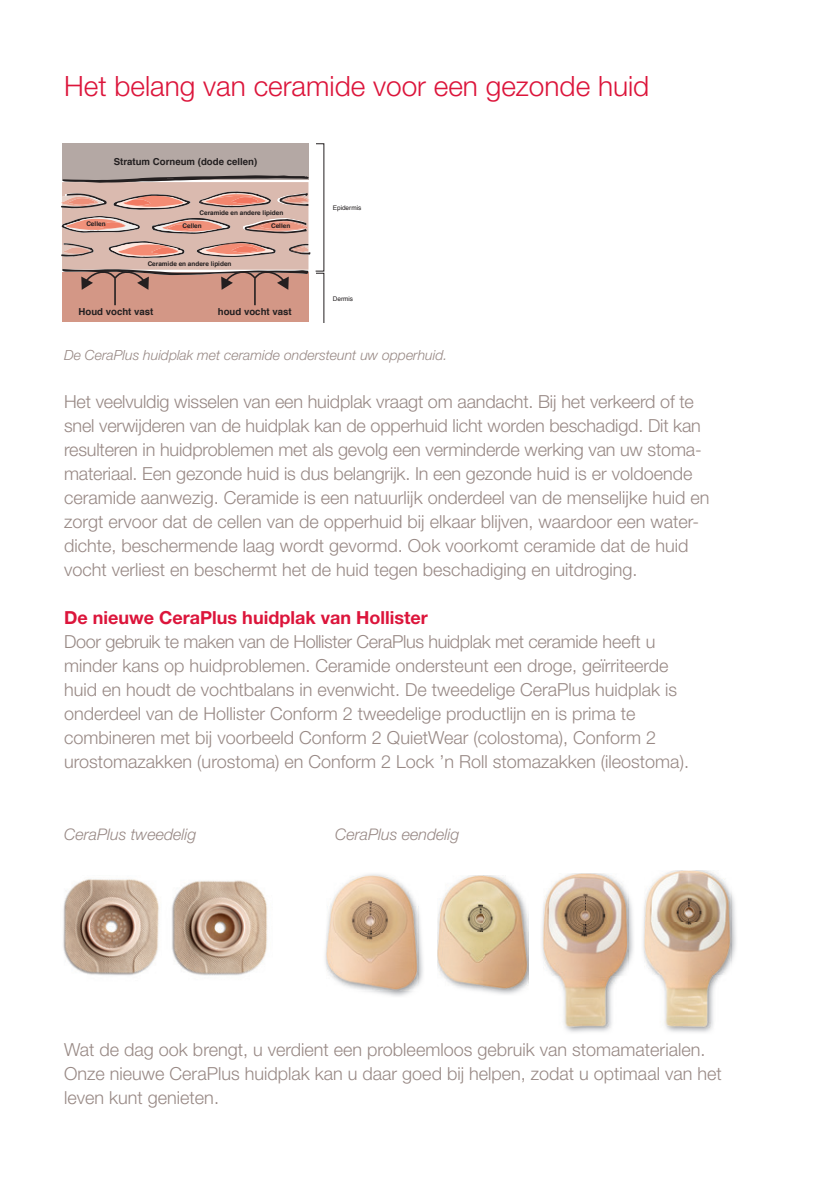
<style>
.page{position:relative;width:840px;height:1191px;background:#fff}
.page>*{position:absolute;margin:0;border:0;box-sizing:border-box;transform-origin:0 0}
.t1{font:300 28px "Helvetica Neue LT Pro";color:#dc153b}
.t2{font:300 18px/24px "Helvetica Neue LT Pro";color:#988985}
.t3{font:700 18px "Helvetica Neue LT Pro";color:#dc153b}
.t4{font:italic 300 16px "Helvetica Neue LT Pro";color:#988985}
.t5{font:italic 300 14px "Helvetica Neue LT Pro";color:#988985}
.t6{font:700 9.6px "Helvetica";color:#231f20}
.t7{font:700 6.4px "Helvetica";color:#231f20}
.t8{font:6.4px "Helvetica";color:#231f20}
</style>
<div class="page">
<div style="left:62px;top:143px;width:246px;height:36px;background:#b4a8a4"></div>
<svg style="left:61px;top:175px;width:264px;height:147px;background:#cba498"></svg>
<img style="left:63px;top:879px;width:96px;height:97px">
<img style="left:172px;top:880px;width:96px;height:96px">
<img style="left:325px;top:874px;width:98px;height:122px">
<img style="left:327px;top:875px;width:91px;height:115px">
<img style="left:542px;top:894px;width:91px;height:138px">
<img style="left:543px;top:873px;width:85px;height:154px">
<img style="left:437px;top:875px;width:91px;height:114px">
<img style="left:643px;top:891px;width:93px;height:142px">
<img style="left:644px;top:870px;width:86px;height:158px">
<h1 class="t1" style="left:64px;top:69px;width:586px">Het belang van ceramide voor een gezonde huid</h1>
<p class="t6" style="left:114px;top:154px;width:145px">Stratum Corneum (dode cellen)</p>
<p class="t7" style="left:199px;top:208px;width:85px">Ceramide en andere lipiden</p>
<p class="t7" style="left:86px;top:219px;width:21px">Cellen</p>
<p class="t7" style="left:182px;top:220px;width:21px">Cellen</p>
<p class="t7" style="left:271px;top:220px;width:21px">Cellen</p>
<p class="t7" style="left:148px;top:259px;width:85px">Ceramide en andere lipiden</p>
<p class="t6" style="left:78px;top:304px;width:76px">Houd vocht vast</p>
<p class="t6" style="left:218px;top:304px;width:75px">houd vocht vast</p>
<p class="t8" style="left:332px;top:202px;width:30px">Epidermis</p>
<p class="t8" style="left:332px;top:294px;width:22px">Dermis</p>
<p class="t5" style="left:64px;top:347px;width:384px">De CeraPlus huidplak met ceramide ondersteunt uw opperhuid.</p>
<p class="t2" style="left:64px;top:389px;width:646px">Het veelvuldig wisselen van een huidplak vraagt om aandacht. Bij het verkeerd of te snel verwijderen van de huidplak kan de opperhuid licht worden beschadigd. Dit kan resulteren in huidproblemen met als gevolg een verminderde werking van uw stoma&shy;materiaal. Een gezonde huid is dus belangrijk. In een gezonde huid is er voldoende ceramide aanwezig. Ceramide is een natuurlijk onderdeel van de menselijke huid en zorgt ervoor dat de cellen van de opperhuid bij elkaar blijven, waardoor een water&shy;dichte, beschermende laag wordt gevormd. Ook voorkomt ceramide dat de huid vocht verliest en beschermt het de huid tegen beschadiging en uitdroging.</p>
<p class="t3" style="left:64px;top:606px;width:365px">De nieuwe CeraPlus huidplak van Hollister</p>
<p class="t2" style="left:64px;top:629px;width:626px">Door gebruik te maken van de Hollister CeraPlus huidplak met ceramide heeft u minder kans op huidproblemen. Ceramide ondersteunt een droge, geïrriteerde huid en houdt de vochtbalans in evenwicht. De tweedelige CeraPlus huidplak is onderdeel van de Hollister Conform 2 tweedelige productlijn en is prima te combineren met bij voorbeeld Conform 2 QuietWear (colostoma), Conform 2 urostomazakken (urostoma) en Conform 2 Lock ’n Roll stomazakken (ileostoma).</p>
<p class="t4" style="left:64px;top:825px;width:134px">CeraPlus tweedelig</p>
<p class="t4" style="left:335px;top:825px;width:126px">CeraPlus eendelig</p>
<p class="t2" style="left:64px;top:1037px;width:658px">Wat de dag ook brengt, u verdient een probleemloos gebruik van stomamaterialen.<br>Onze nieuwe CeraPlus huidplak kan u daar goed bij helpen, zodat u optimaal van het leven kunt genieten.</p>
</div>
